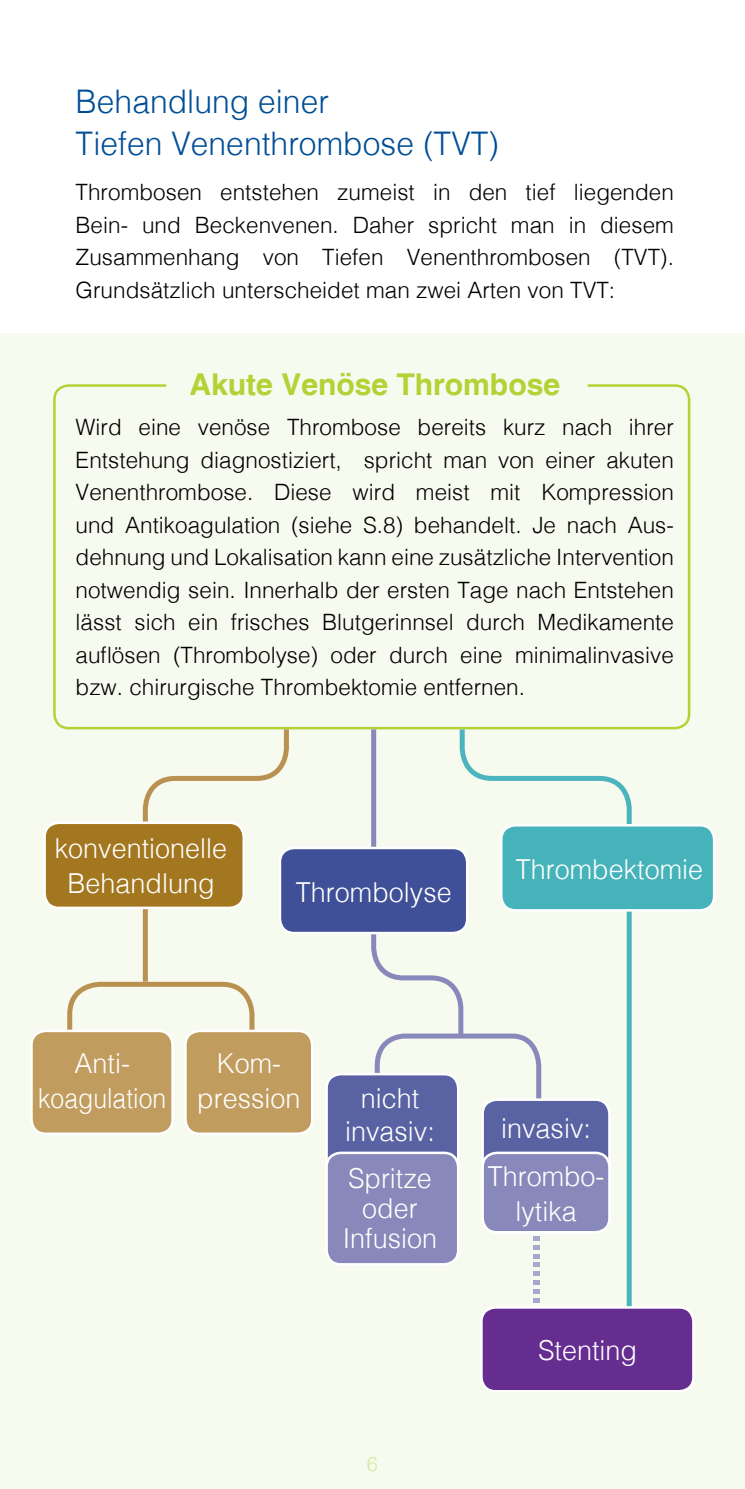
<style>
.page{position:relative;width:745px;height:1489px;background:#fff}
.page>*{position:absolute;margin:0;border:0;box-sizing:border-box;transform-origin:0 0}
.t1{font:300 32.5px/42.5px "Helvetica";color:#004e96}
.t2{font:700 30px "Helvetica";color:#b3d235}
.t3{font:300 27.5px/35px "Helvetica";color:#fff;text-align:center}
.t4{font:300 22.5px/32.5px "Helvetica";color:#000;text-align:justify}
.t5{font:300 20px "Helvetica";color:#d7e69c}
</style>
<div class="page">
<div style="left:0;top:333px;width:744px;height:1155px;background:#f7faee"></div>
<svg style="left:457px;top:726px;width:176px;height:587px"></svg>
<div style="left:501px;top:825px;width:212px;height:85px;background:#46b3bb;border-radius:14px"></div>
<div style="left:499px;top:824px;width:216px;height:87px;border:2px solid #fff;border-radius:14px"></div>
<div style="left:326px;top:1074px;width:132px;height:181px;background:#5962a2;border-radius:14px"></div>
<div style="left:482px;top:1099px;width:127px;height:133px;background:#5962a2;border-radius:14px"></div>
<div style="left:481px;top:1098px;width:129px;height:135px;border:2px solid #fff;border-radius:14px"></div>
<div style="left:326px;top:1152px;width:132px;height:112px;background:#8889ba;border-radius:14px"></div>
<div style="left:325px;top:1151px;width:134px;height:114px;border:2px solid #fff;border-radius:14px"></div>
<div style="left:482px;top:1152px;width:127px;height:80px;background:#8889ba;border-radius:14px"></div>
<div style="left:481px;top:1151px;width:129px;height:82px;border:2px solid #fff;border-radius:14px"></div>
<svg style="left:65px;top:726px;width:226px;height:312px"></svg>
<div style="left:45px;top:822px;width:198px;height:85px;background:#a37620;border-radius:14px"></div>
<div style="left:43px;top:821px;width:202px;height:88px;border:2px solid #fff;border-radius:14px"></div>
<div style="left:31px;top:1030px;width:141px;height:103px;background:#c19c5f;border-radius:14px"></div>
<div style="left:30px;top:1029px;width:144px;height:105px;border:2px solid #fff;border-radius:14px"></div>
<div style="left:185px;top:1030px;width:127px;height:103px;background:#c19c5f;border-radius:14px"></div>
<div style="left:184px;top:1029px;width:129px;height:105px;border:2px solid #fff;border-radius:14px"></div>
<div style="left:481px;top:1307px;width:212px;height:84px;background:#662d91;border-radius:14px"></div>
<div style="left:480px;top:1305px;width:214px;height:87px;border:2px solid #fff;border-radius:14px"></div>
<svg style="left:368px;top:726px;width:175px;height:392px"></svg>
<div style="left:280px;top:848px;width:187px;height:85px;background:#3f5098;border-radius:14px"></div>
<div style="left:278px;top:846px;width:190px;height:88px;border:2px solid #fff;border-radius:14px"></div>
<svg style="left:533px;top:1235px;width:6px;height:67px"></svg>
<h1 class="t1" style="left:76px;top:80px;width:425px">Behandlung einer<br>Tiefen Venenthrombose (TVT)</h1>
<p class="t4" style="left:76px;top:176px;width:599px">Thrombosen entstehen zumeist in den tief liegenden Bein- und Beckenvenen. Daher spricht man in diesem Zusammenhang von Tiefen Venenthrombosen (TVT).<br>Grundsätzlich unterscheidet man zwei Arten von TVT:</p>
<h2 class="t2" style="left:189px;top:366px;width:372px">Akute Venöse Thrombose</h2>
<p class="t4" style="left:76px;top:411px;width:599px">Wird eine venöse Thrombose bereits kurz nach ihrer Entstehung diagnostiziert, spricht man von einer akuten Venenthrombose. Diese wird meist mit Kompression und Antikoagulation (siehe S.8) behandelt. Je nach Aus&shy;dehnung und Lokalisation kann eine zusätzliche Intervention notwendig sein. Innerhalb der ersten Tage nach Entstehen lässt sich ein frisches Blutgerinnsel durch Medikamente auflösen (Thrombolyse) oder durch eine minimalinvasive bzw. chirurgische Thrombektomie entfernen.</p>
<p class="t3" style="left:55px;top:830px;width:174px">konventionelle<br>Behandlung</p>
<p class="t3" style="left:296px;top:874px;width:157px">Thrombolyse</p>
<p class="t3" style="left:515px;top:852px;width:189px">Thrombektomie</p>
<p class="t3" style="left:38px;top:1045px;width:129px">Anti&shy;koagulation</p>
<p class="t3" style="left:197px;top:1045px;width:105px">Kom&shy;pression</p>
<p class="t3" style="left:345px;top:1081px;width:91px;line-height:32.5px">nicht invasiv:</p>
<p class="t3" style="left:342px;top:1163px;width:96px;line-height:30px">Spritze oder<br>Infusion</p>
<p class="t5" style="left:366px;top:1451px;width:13px">6</p>
<p class="t3" style="left:487px;top:1104px;width:118px;line-height:47.5px">invasiv:<br>Thrombo-</p>
<p class="t3" style="left:515px;top:1193px;width:63px">lytika</p>
<p class="t3" style="left:537px;top:1332px;width:100px">Stenting</p>
</div>
